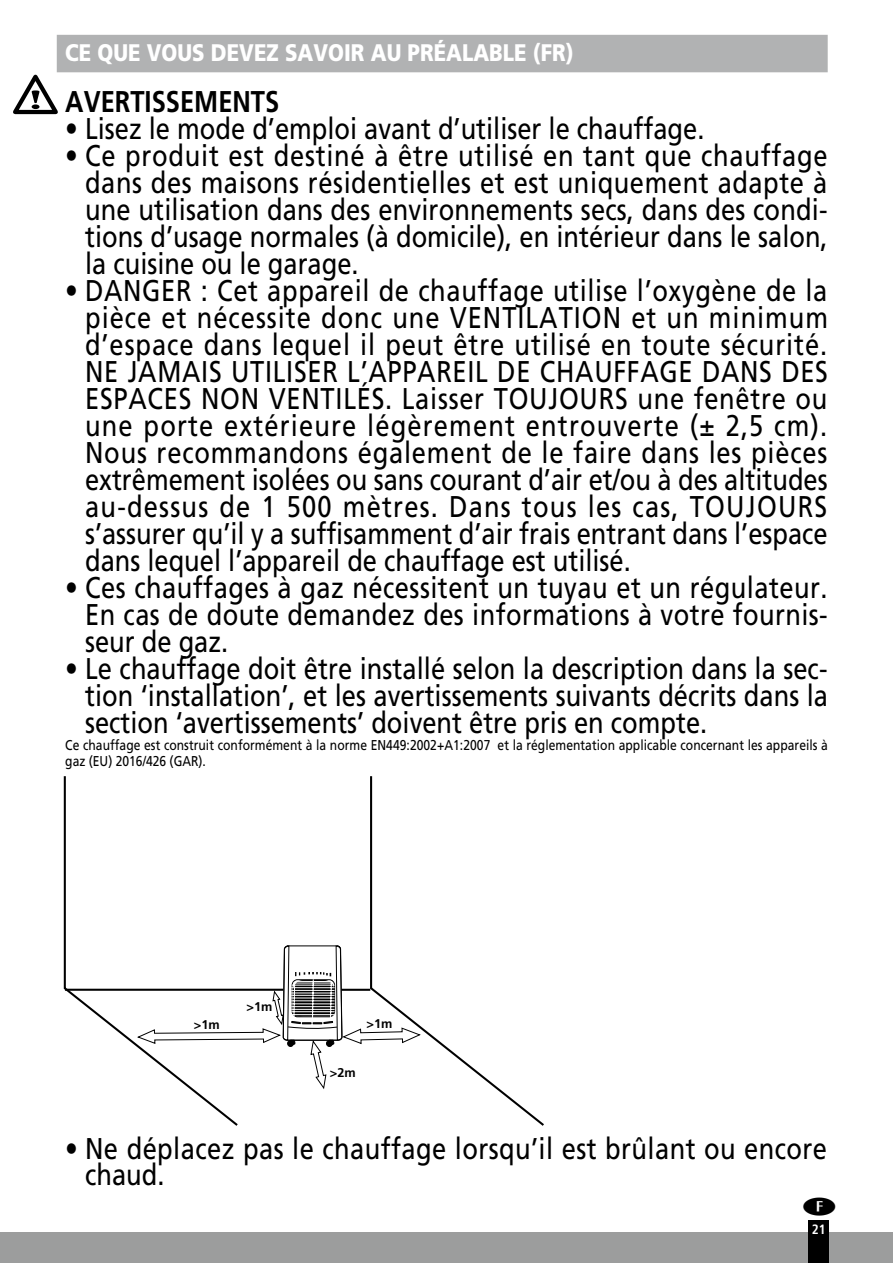
<style>
.page{position:relative;width:893px;height:1263px;background:#fff}
.page>*{position:absolute;margin:0;border:0;box-sizing:border-box;transform-origin:0 0}
.t1{font:30px/27px "Frutiger LT Std";color:#000;text-align:justify;scale:.85 1}
.t2{font:30px/25.5px "Frutiger LT Com";letter-spacing:.015em;color:#000;scale:.85 1}
.t3{font:700 30px "Frutiger LT Std";color:#000;scale:.85 1}
.t4{font:900 24px "Frutiger LT Std";color:#fff;scale:.85 1}
.t5{font:14.25px/16.5px "Frutiger LT Std";letter-spacing:.005em;color:#000;scale:.85 1}
.t6{font:700 condensed 13.5px "Frutiger LT Std";color:#fff}
.t7{font:700 12.75px "Frutiger LT Std";color:#000}
</style>
<div class="page">
<div style="left:0;top:1232px;width:893px;height:31px;background:#9c9d9d"></div>
<div style="left:808px;top:1221px;width:21px;height:42px;background:#000"></div>
<div style="left:57px;top:35px;width:771px;height:37px;background:#b1b2b3"></div>
<svg style="left:13px;top:71px;width:50px;height:44px"></svg>
<svg style="left:370px;top:776px;width:174px;height:350px"></svg>
<svg style="left:240px;top:945px;width:181px;height:144px"></svg>
<svg style="left:63px;top:776px;width:177px;height:350px"></svg>
<p class="t4" style="left:65px;top:38px;width:600px">CE QUE VOUS DEVEZ SAVOIR AU PRÉALABLE (FR)</p>
<p class="t3" style="left:65px;top:84px;width:253px">AVERTISSEMENTS</p>
<p class="t1" style="left:65px;top:115px;width:753px">• Lisez le mode d’emploi avant d’utiliser le chauffage.</p>
<p class="t1" style="left:85px;top:142px;width:875px;text-indent:-20px">• Ce produit est destiné à être utilisé en tant que chauffage dans des maisons résidentielles et est uniquement adapte à une utilisation dans des environnements secs, dans des condi&shy;tions d’usage normales (à domicile), en intérieur dans le salon, la cuisine ou le garage.</p>
<p class="t1" style="left:85px;top:277px;width:876px;text-indent:-20px">• DANGER : Cet appareil de chauffage utilise l’oxygène de la pièce et nécessite donc une VENTILATION et un minimum d’espace dans lequel il peut être utilisé en toute sécurité.<br>NE JAMAIS UTILISER L’APPAREIL DE CHAUFFAGE DANS DES ESPACES NON VENTILÉS. Laisser TOUJOURS une fenêtre ou une porte extérieure légèrement entrouverte (± 2,5 cm).<br>Nous recommandons également de le faire dans les pièces extrêmement isolées ou sans courant d’air et/ou à des altitudes au-dessus de 1 500 mètres. Dans tous les cas, TOUJOURS s’assurer qu’il y a suffisamment d’air frais entrant dans l’espace dans lequel l’appareil de chauffage est utilisé.</p>
<p class="t1" style="left:85px;top:574px;width:875px;text-indent:-20px">• Ces chauffages à gaz nécessitent un tuyau et un régulateur.<br>En cas de doute demandez des informations à votre fournis&shy;seur de gaz.</p>
<p class="t1" style="left:85px;top:655px;width:875px;text-indent:-20px">• Le chauffage doit être installé selon la description dans la sec&shy;tion ‘installation’, et les avertissements suivants décrits dans la section ‘avertissements’ doivent être pris en compte.</p>
<p class="t5" style="left:65px;top:736px;width:899px">Ce chauffage est construit conformément à la norme EN449:2002+A1:2007 et la réglementation applicable concernant les appareils à gaz (EU) 2016/426 (GAR).</p>
<p class="t7" style="left:247px;top:999px;width:27px">&gt;1m</p>
<p class="t7" style="left:194px;top:1017px;width:27px">&gt;1m</p>
<p class="t7" style="left:366px;top:1016px;width:27px">&gt;1m</p>
<p class="t7" style="left:330px;top:1065px;width:27px">&gt;2m</p>
<p class="t2" style="left:85px;top:1136px;width:874px;text-indent:-20px">• Ne déplacez pas le chauffage lorsqu’il est brûlant ou encore chaud.</p>
<p class="t6" style="left:812px;top:1222px;width:16px">21</p>
</div>
